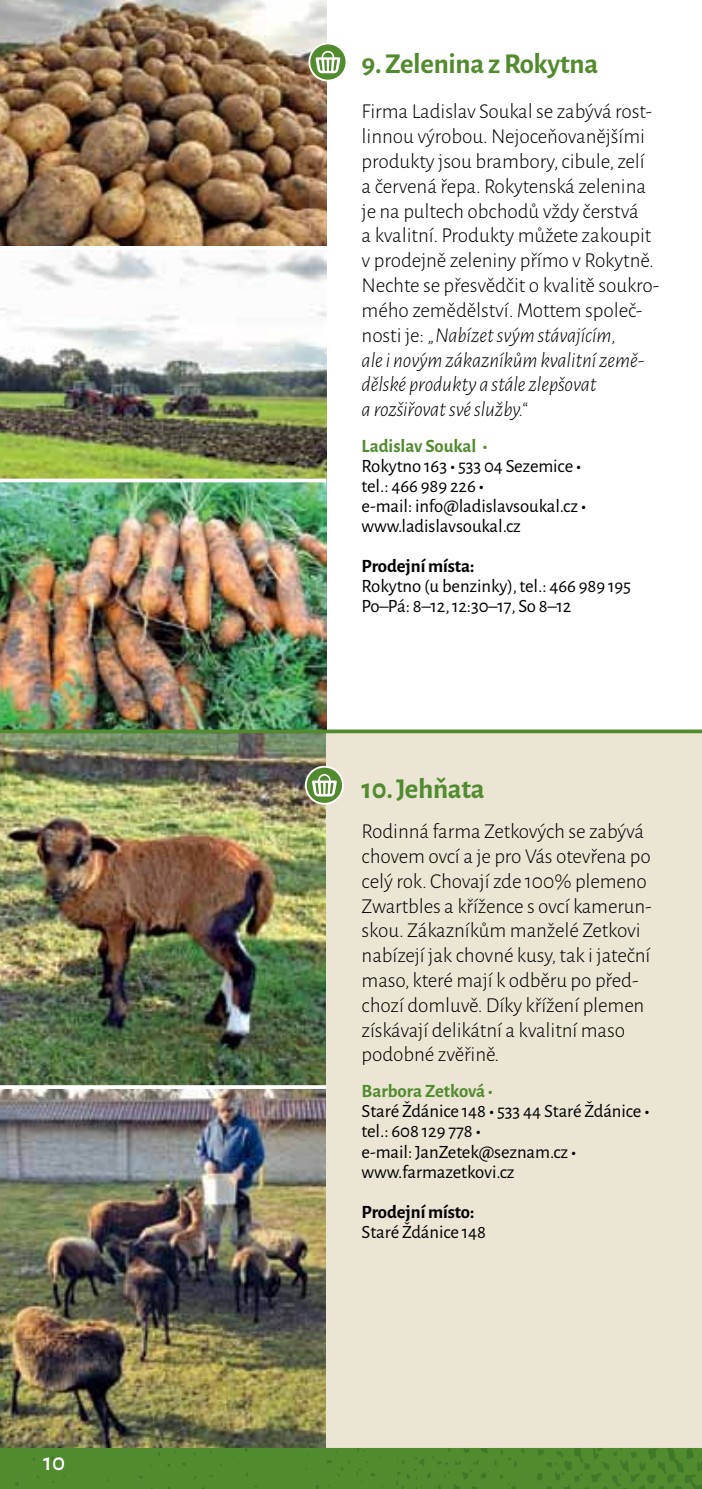
<style>
.page{position:relative;width:702px;height:1489px;background:#fff}
.page>*{position:absolute;margin:0;border:0;box-sizing:border-box;transform-origin:0 0}
.t1{font:700 28.75px "Alegreya Sans";letter-spacing:-.01em;color:#518b2e}
.t2{font:500 25px "Alegreya Sans";color:#fff}
.t3{font:300 21.25px/24.8px "Alegreya Sans";letter-spacing:-.005em;color:#000}
.t4{font:18.75px/20px "Alegreya Sans";letter-spacing:-.005em;color:#000}
.t5{font:700 18.75px "Alegreya Sans";letter-spacing:-.005em;color:#000}
.s1{font-style:italic}
.s2{font-weight:700;color:#518b2e}
.s3{font-weight:700}
</style>
<div class="page">
<img style="left:0;top:259px;width:326px;height:1187px">
<hr style="left:0;top:1085px;width:326px;height:3px;background:#fff">
<img style="left:0;top:0;width:326px;height:259px">
<div style="left:326px;top:730px;width:376px;height:733px;background:#ebe5d4"></div>
<hr style="left:0;top:246px;width:326px;height:4px;background:#fff">
<svg style="left:0;top:729px;width:702px;height:4px;background:#5d913e"></svg>
<svg style="left:306px;top:766px;width:37px;height:37px"></svg>
<div style="left:305px;top:765px;width:39px;height:39px;border:2px solid #fff;border-radius:50%"></div>
<svg style="left:312px;top:774px;width:25px;height:22px"></svg>
<svg style="left:309px;top:43px;width:37px;height:38px"></svg>
<div style="left:308px;top:43px;width:39px;height:38px;border:2px solid #fff;border-radius:50%"></div>
<svg style="left:315px;top:51px;width:25px;height:22px"></svg>
<svg style="left:0;top:478px;width:326px;height:4px"></svg>
<svg style="left:0;top:1446px;width:702px;height:42px;background:#548b32"></svg>
<p class="t2" style="left:43px;top:1443px;width:23px">10</p>
<h1 class="t1" style="left:361px;top:42px;width:238px">9. Zelenina z Rokytna</h1>
<p class="t3" style="left:361px;top:99px;width:299px">Firma Ladislav Soukal se zabývá rost&shy;linnou výrobou. Nejoceňovanějšími produkty jsou brambory, cibule, zelí a červená řepa. Rokytenská zelenina je na pultech obchodů vždy čerstvá<br>a kvalitní. Produkty můžete zakoupit v prodejně zeleniny přímo v Rokytně.<br>Nechte se přesvědčit o kvalitě soukro&shy;mého zemědělství. Mottem společ&shy;nosti je: <span class="s1">„Nabízet svým stávajícím,<br>ale i novým zákazníkům kvalitní země&shy;dělské produkty a stále zlepšovat<br>a rozšiřovat své služby.“</span></p>
<p class="t4" style="left:361px;top:435px;width:226px"><span class="s2">Ladislav Soukal •<br></span>Rokytno 163 <span class="s3">•</span> 533 04 Sezemice <span class="s3">• </span>tel.: 466 989 226 <span class="s3">•<br></span>e-mail: info@ladislavsoukal.cz <span class="s3">• </span>www.ladislavsoukal.cz</p>
<p class="t5" style="left:361px;top:552px;width:114px">Prodejní místa:</p>
<p class="t4" style="left:361px;top:575px;width:271px">Rokytno (u benzinky), tel.: 466 989 195<br>Po–Pá: 8–12, 12:30–17, So 8–12</p>
<h1 class="t1" style="left:361px;top:767px;width:125px">10. Jehňata</h1>
<p class="t3" style="left:361px;top:818px;width:291px">Rodinná farma Zetkových se zabývá chovem ovcí a je pro Vás otevřena po celý rok. Chovají zde 100% plemeno Zwartbles a křížence s ovcí kamerun&shy;skou. Zákazníkům manželé Zetkovi nabízejí jak chovné kusy, tak i jateční maso, které mají k odběru po před&shy;chozí domluvě. Díky křížení plemen získávají delikátní a kvalitní maso podobné zvěřině.</p>
<p class="t4" style="left:361px;top:1080px;width:289px"><span class="s2">Barbora Zetková •<br></span>Staré Ždánice 148 <span class="s3">•</span> 533 44 Staré Ždánice <span class="s3">• </span>tel.: 608 129 778 <span class="s3">•<br></span>e-mail: JanZetek@seznam.cz <span class="s3">• </span>www.farmazetkovi.cz</p>
<p class="t5" style="left:361px;top:1197px;width:114px">Prodejní místo:</p>
<p class="t4" style="left:361px;top:1220px;width:126px">Staré Ždánice 148</p>
</div>
